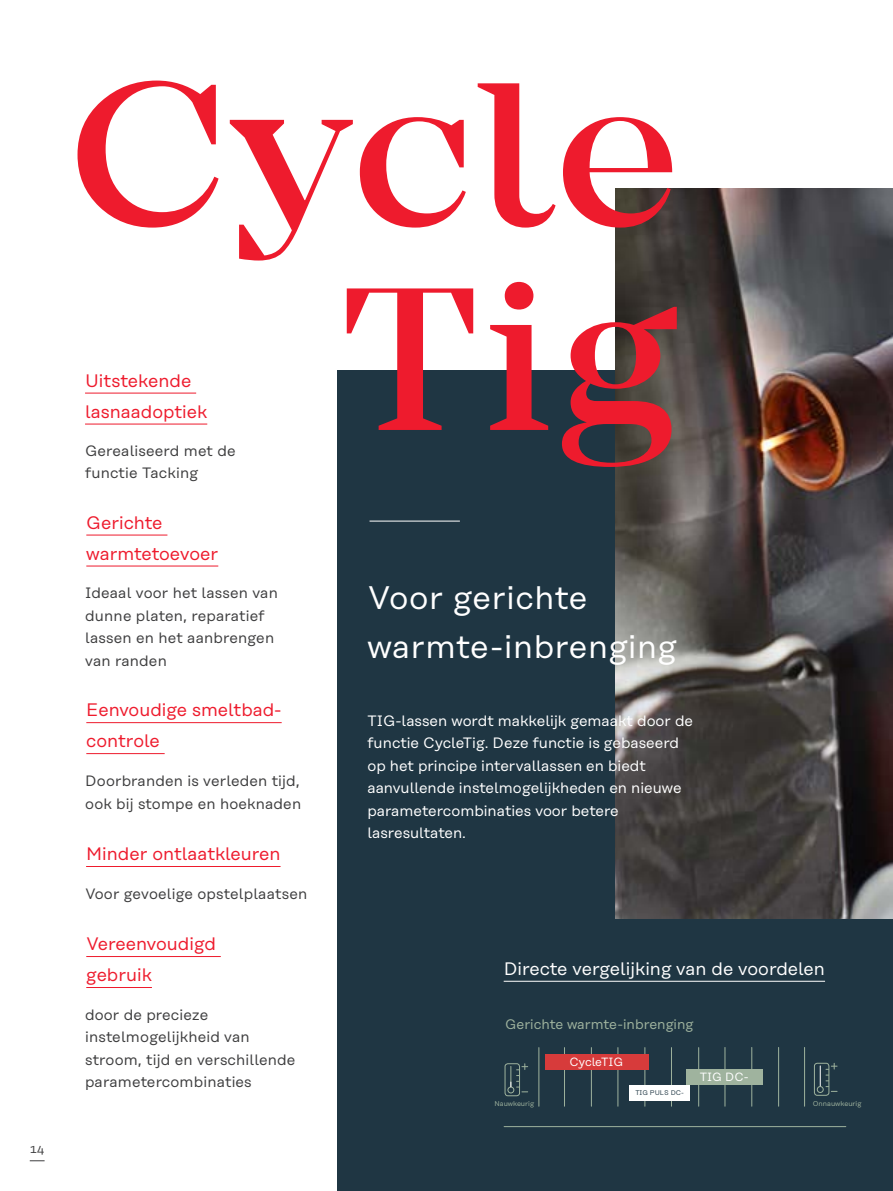
<style>
.page{position:relative;width:893px;height:1191px;background:#fff}
.page>*{position:absolute;margin:0;border:0;box-sizing:border-box;transform-origin:0 0}
.t1{font:500 211.2px/205px "Mirador";letter-spacing:.02em;color:#ee1b2d;text-align:right}
.t2{font:32.55px/48.8px "Rational Text";letter-spacing:.02em;color:#fff}
.t3{font:18px/30.9px "Rational Text";color:#ee1b2d}
.t4{font:18px "Rational Text";color:#fff}
.t5{font:15px/22.5px "Rational Text";letter-spacing:.01em;color:#3e3e3f}
.t6{font:15px/22.5px "Rational Text";color:#fff}
.t7{font:13.8px "Rational Text";color:#9fb39e}
.t8{font:12px "Rational Text";color:#fff}
.t9{font:12px "Rational Text";color:#3e3e3f}
.t10{font:6.9px "Rational Text";color:#9fb39e}
.t11{font:6.75px "Rational Text";color:#1f3643}
</style>
<div class="page">
<div style="left:337px;top:370px;width:556px;height:821px;background:#1f3643"></div>
<img style="left:615px;top:189px;width:278px;height:729px">
<hr style="left:564px;top:1047px;width:1px;height:59px;background:#9fb39e">
<hr style="left:538px;top:1047px;width:1px;height:59px;background:#9fb39e">
<div style="left:507px;top:1086px;width:7px;height:7px;border:1px solid #9fb39e;border-radius:50%"></div>
<div style="left:505px;top:1063px;width:15px;height:33px;border:1px solid #9fb39e;border-radius:3px"></div>
<svg style="left:517px;top:1063px;width:11px;height:29px"></svg>
<svg style="left:510px;top:1066px;width:1px;height:20px"></svg>
<hr style="left:778px;top:1047px;width:1px;height:59px;background:#9fb39e">
<hr style="left:804px;top:1047px;width:1px;height:59px;background:#9fb39e">
<hr style="left:644px;top:1047px;width:1px;height:59px;background:#9fb39e">
<hr style="left:751px;top:1047px;width:1px;height:59px;background:#9fb39e">
<hr style="left:617px;top:1047px;width:1px;height:59px;background:#9fb39e">
<hr style="left:725px;top:1047px;width:1px;height:59px;background:#9fb39e">
<hr style="left:591px;top:1047px;width:1px;height:59px;background:#9fb39e">
<hr style="left:698px;top:1047px;width:1px;height:59px;background:#9fb39e">
<hr style="left:671px;top:1047px;width:1px;height:59px;background:#9fb39e">
<div style="left:685px;top:1069px;width:77px;height:16px;background:#9fb39e"></div>
<div style="left:545px;top:1054px;width:103px;height:15px;background:#d73b3b"></div>
<div style="left:629px;top:1085px;width:60px;height:15px;background:#fff"></div>
<hr style="left:504px;top:1126px;width:342px;height:1px;background:#9fb39e">
<div style="left:817px;top:1086px;width:7px;height:6px;border:1px solid #9fb39e;border-radius:50%"></div>
<div style="left:814px;top:1062px;width:15px;height:33px;border:1px solid #9fb39e;border-radius:3px"></div>
<svg style="left:820px;top:1063px;width:17px;height:29px"></svg>
<hr style="left:369px;top:521px;width:91px;height:1px;background:#fff">
<svg style="left:30px;top:1160px;width:15px;height:1px"></svg>
<hr style="left:86px;top:534px;width:81px;height:1px;background:#ee1b2d">
<hr style="left:86px;top:565px;width:132px;height:1px;background:#ee1b2d">
<hr style="left:85px;top:392px;width:111px;height:1px;background:#ee1b2d">
<hr style="left:85px;top:423px;width:122px;height:1px;background:#ee1b2d">
<hr style="left:86px;top:956px;width:135px;height:1px;background:#ee1b2d">
<hr style="left:86px;top:987px;width:66px;height:1px;background:#ee1b2d">
<hr style="left:86px;top:722px;width:196px;height:1px;background:#ee1b2d">
<hr style="left:86px;top:753px;width:79px;height:1px;background:#ee1b2d">
<hr style="left:86px;top:866px;width:195px;height:1px;background:#ee1b2d">
<hr style="left:504px;top:980px;width:321px;height:1px;background:#fff">
<p class="t9" style="left:30px;top:1142px;width:16px">14</p>
<h1 class="t1" style="left:69px;top:54px;width:611px">Cycle<br>Tig</h1>
<p class="t3" style="left:85px;top:365px;width:124px">Uitstekende lasnaadoptiek</p>
<p class="t5" style="left:85px;top:439px;width:152px">Gerealiseerd met de functie Tacking</p>
<p class="t3" style="left:86px;top:507px;width:133px">Gerichte warmtetoevoer</p>
<p class="t5" style="left:85px;top:581px;width:194px">Ideaal voor het lassen van dunne platen, reparatief lassen en het aanbrengen van randen</p>
<p class="t3" style="left:86px;top:694px;width:197px">Eenvoudige smeltbad&shy;controle</p>
<p class="t5" style="left:85px;top:770px;width:217px">Doorbranden is verleden tijd, ook bij stompe en hoeknaden</p>
<p class="t3" style="left:86px;top:838px;width:196px">Minder ontlaatkleuren</p>
<p class="t5" style="left:85px;top:882px;width:224px">Voor gevoelige opstelplaatsen</p>
<p class="t3" style="left:86px;top:928px;width:131px">Vereenvoudigd gebruik</p>
<p class="t5" style="left:85px;top:1003px;width:212px">door de precieze instelmogelijkheid van stroom, tijd en verschillende parametercombinaties</p>
<h2 class="t2" style="left:367px;top:573px;width:311px">Voor gerichte warmte-inbrenging</h2>
<p class="t6" style="left:367px;top:709px;width:327px">TIG-lassen wordt makkelijk gemaakt door de functie CycleTig. Deze functie is gebaseerd op het principe intervallassen en biedt aanvullende instelmogelijkheden en nieuwe parametercombinaties voor betere lasresultaten.</p>
<p class="t4" style="left:504px;top:958px;width:323px">Directe vergelijking van de voordelen</p>
<p class="t7" style="left:505px;top:1016px;width:190px">Gerichte warmte-inbrenging</p>
<p class="t10" style="left:494px;top:1100px;width:41px">Nauwkeurig</p>
<p class="t8" style="left:569px;top:1054px;width:55px">CycleTIG</p>
<p class="t11" style="left:635px;top:1089px;width:50px">TIG PULS DC-</p>
<p class="t8" style="left:700px;top:1070px;width:50px">TIG DC-</p>
<p class="t10" style="left:813px;top:1100px;width:50px">Onnauwkeurig</p>
</div>
